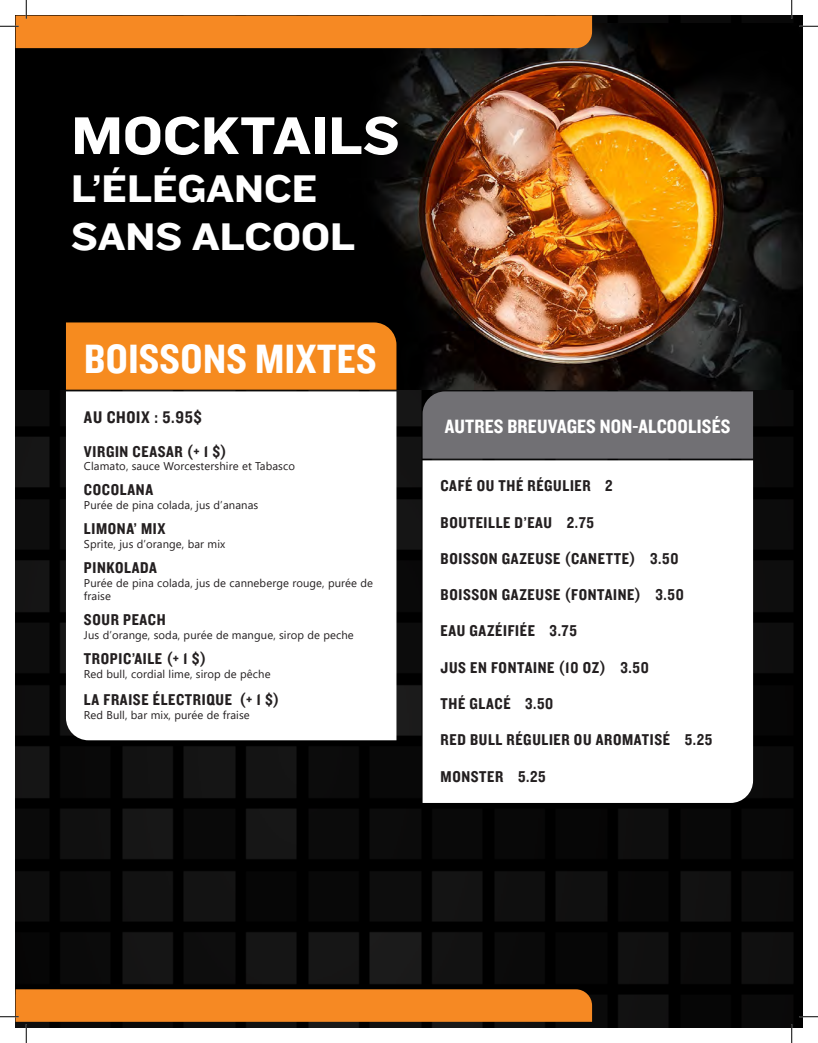
<style>
.page{position:relative;width:818px;height:1043px;background:#fff}
.page>*{position:absolute;margin:0;border:0;box-sizing:border-box;transform-origin:0 0}
.t1{font:55px "Knockout 52 Cruiserweight";color:#fff}
.Description_Produit{font:42.5px "Knockout 50 Welterweight";letter-spacing:.01em;color:#fff}
.t2{font:40px/48px "Knockout 52 Cruiserweight";color:#fff}
.Description_Produit-2{font:20px "Knockout 50 Welterweight";letter-spacing:.01em;color:#fff}
.Description_Produit-3{font:17.5px "Knockout 50 Welterweight";letter-spacing:.04em;color:#231f20}
.Description_Produit-4{font:16.25px "Knockout 50 Welterweight";letter-spacing:.04em;color:#231f20}
.Paragraph_Style_3{font:11.25px/13.8px "Segoe UI";letter-spacing:.01em;color:#231f20}
</style>
<div class="page">
<img style="left:15px;top:15px;width:787px;height:1013px">
<img style="left:15px;top:24px;width:787px;height:365px">
<svg style="left:66px;top:391px;width:330px;height:349px"></svg>
<div style="left:66px;top:322px;width:330px;height:67px;background:#f68b1f"></div>
<div style="left:422px;top:391px;width:331px;height:67px;background:#717074"></div>
<svg style="left:422px;top:460px;width:331px;height:343px"></svg>
<svg style="left:799px;top:26px;width:19px;height:1px"></svg>
<svg style="left:799px;top:1016px;width:19px;height:1px"></svg>
<svg style="left:0;top:0;width:592px;height:48px"></svg>
<svg style="left:0;top:989px;width:592px;height:53px"></svg>
<svg style="left:791px;top:0;width:1px;height:19px"></svg>
<svg style="left:791px;top:1024px;width:1px;height:18px"></svg>
<p class="t1" style="left:71px;top:97px;width:330px">MOCKTAILS</p>
<p class="t2" style="left:71px;top:163px;width:285px">L’ÉLÉGANCE<br>SANS ALCOOL</p>
<p class="Description_Produit" style="left:84px;top:331px;width:294px">BOISSONS MIXTES</p>
<p class="Description_Produit-3" style="left:84px;top:406px;width:119px">AU CHOIX : 5.95$</p>
<p class="Description_Produit-4" style="left:84px;top:440px;width:144px">VIRGIN CEASAR (+ 1 $)</p>
<p class="Paragraph_Style_3" style="left:84px;top:458px;width:212px">Clamato, sauce Worcestershire et Tabasco</p>
<p class="Description_Produit-4" style="left:84px;top:479px;width:71px">COCOLANA</p>
<p class="Paragraph_Style_3" style="left:84px;top:497px;width:176px">Purée de pina colada, jus d’ananas</p>
<p class="Description_Produit-4" style="left:84px;top:518px;width:83px">LIMONA’ MIX</p>
<p class="Paragraph_Style_3" style="left:84px;top:536px;width:143px">Sprite, jus d’orange, bar mix</p>
<p class="Description_Produit-4" style="left:84px;top:557px;width:74px">PINKOLADA</p>
<p class="Paragraph_Style_3" style="left:84px;top:575px;width:290px">Purée de pina colada, jus de canneberge rouge, purée de fraise</p>
<p class="Description_Produit-4" style="left:84px;top:609px;width:83px">SOUR PEACH</p>
<p class="Paragraph_Style_3" style="left:84px;top:627px;width:271px">Jus d’orange, soda, purée de mangue, sirop de peche</p>
<p class="Description_Produit-4" style="left:84px;top:648px;width:124px">TROPIC’AILE (+ 1 $)</p>
<p class="Paragraph_Style_3" style="left:84px;top:666px;width:188px">Red bull, cordial lime, sirop de pêche</p>
<p class="Description_Produit-4" style="left:84px;top:689px;width:197px">LA FRAISE ÉLECTRIQUE (+ 1 $)</p>
<p class="Paragraph_Style_3" style="left:84px;top:707px;width:167px">Red Bull, bar mix, purée de fraise</p>
<p class="Description_Produit-2" style="left:444px;top:413px;width:287px">AUTRES BREUVAGES NON-ALCOOLISÉS</p>
<p class="Description_Produit-4" style="left:440px;top:475px;width:174px">CAFÉ OU THÉ RÉGULIER 2</p>
<p class="Description_Produit-4" style="left:440px;top:511px;width:155px">BOUTEILLE D’EAU 2.75</p>
<p class="Description_Produit-4" style="left:440px;top:548px;width:239px">BOISSON GAZEUSE (CANETTE) 3.50</p>
<p class="Description_Produit-4" style="left:440px;top:584px;width:245px">BOISSON GAZEUSE (FONTAINE) 3.50</p>
<p class="Description_Produit-4" style="left:440px;top:620px;width:138px">EAU GAZÉIFIÉE 3.75</p>
<p class="Description_Produit-4" style="left:440px;top:656px;width:210px">JUS EN FONTAINE (10 OZ) 3.50</p>
<p class="Description_Produit-4" style="left:440px;top:693px;width:114px">THÉ GLACÉ 3.50</p>
<p class="Description_Produit-4" style="left:440px;top:729px;width:273px">RED BULL RÉGULIER OU AROMATISÉ 5.25</p>
<p class="Description_Produit-4" style="left:440px;top:765px;width:107px">MONSTER 5.25</p>
</div>
